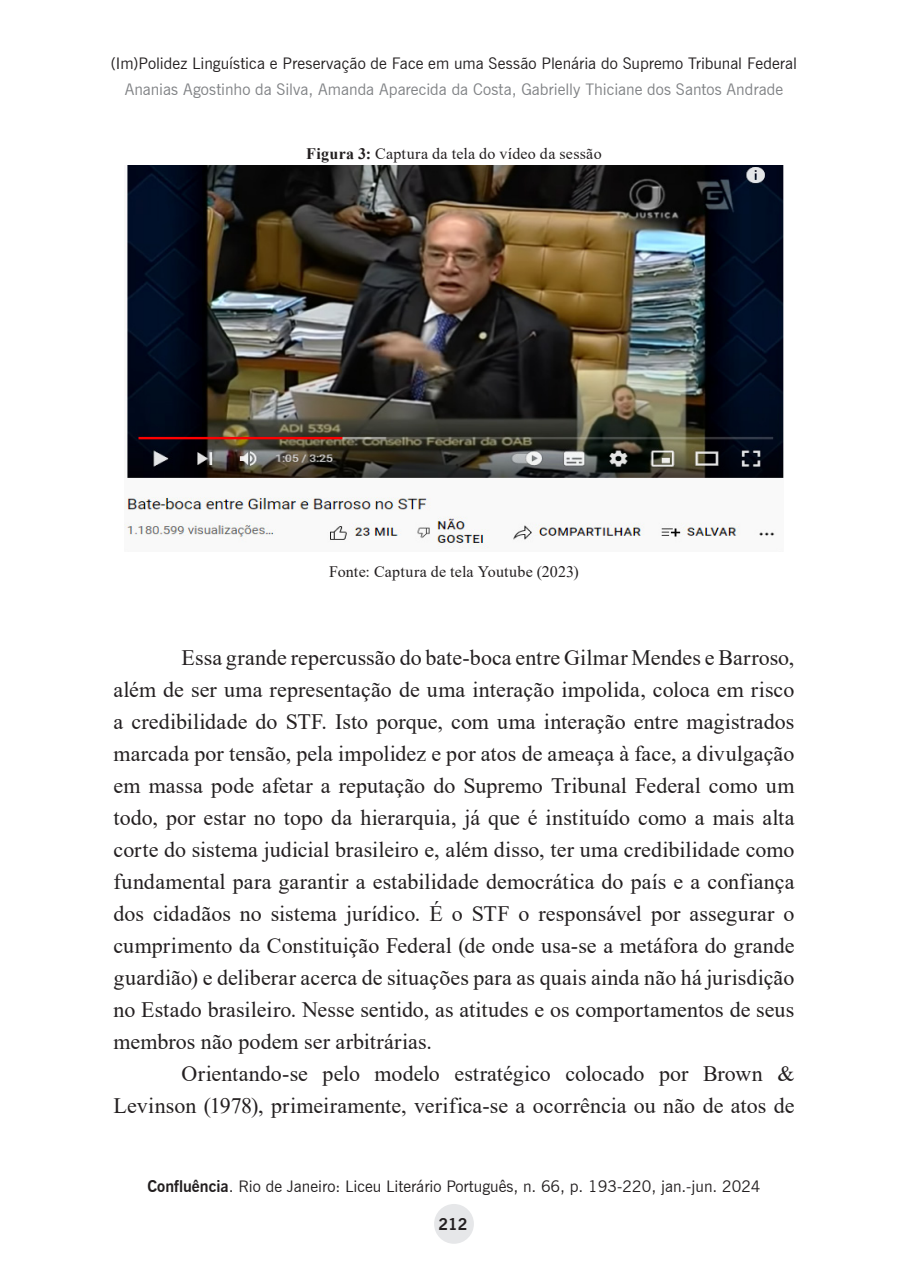
<style>
.page{position:relative;width:908px;height:1276px;background:#fff}
.page>*{position:absolute;margin:0;border:0;box-sizing:border-box;transform-origin:0 0}
.confluencia_TEXTO_normal{font:22px/32px "Times New Roman";color:#231f20;text-align:justify}
.t1{font:16px "News Gothic BT";color:#231f20}
.t2{font:16px "News Gothic BT";color:#808285}
.confluencia_TIT_legenda_tab_e_fig{font:16px "Times New Roman";letter-spacing:.01em;color:#231f20}
.t3{font:700 16px "News Gothic BT";color:#231f20}
.s1{font-weight:700}
</style>
<div class="page">
<div style="left:434px;top:1204px;width:39px;height:39px;background:#e6e7e9;border-radius:50%"></div>
<img style="left:124px;top:166px;width:659px;height:383px">
<p class="t1" style="left:111px;top:53px;width:687px">(Im)Polidez Linguística e Preservação de Face em uma Sessão Plenária do Supremo Tribunal Federal</p>
<p class="t2" style="left:125px;top:79px;width:659px">Ananias Agostinho da Silva, Amanda Aparecida da Costa, Gabrielly Thiciane dos Santos Andrade</p>
<p class="confluencia_TIT_legenda_tab_e_fig" style="left:306px;top:142px;width:297px"><span class="s1">Figura 3:</span> Captura da tela do vídeo da sessão</p>
<p class="confluencia_TIT_legenda_tab_e_fig" style="left:329px;top:560px;width:251px">Fonte: Captura de tela Youtube (2023)</p>
<p class="confluencia_TEXTO_normal" style="left:113px;top:641px;width:682px;text-indent:68px">Essa grande repercussão do bate-boca entre Gilmar Mendes e Barroso, além de ser uma representação de uma interação impolida, coloca em risco a credibilidade do STF. Isto porque, com uma interação entre magistrados marcada por tensão, pela impolidez e por atos de ameaça à face, a divulgação em massa pode afetar a reputação do Supremo Tribunal Federal como um todo, por estar no topo da hierarquia, já que é instituído como a mais alta corte do sistema judicial brasileiro e, além disso, ter uma credibilidade como fundamental para garantir a estabilidade democrática do país e a confiança dos cidadãos no sistema jurídico. É o STF o responsável por assegurar o cumprimento da Constituição Federal (de onde usa-se a metáfora do grande guardião) e deliberar acerca de situações para as quais ainda não há jurisdição no Estado brasileiro. Nesse sentido, as atitudes e os comportamentos de seus membros não podem ser arbitrárias.</p>
<p class="confluencia_TEXTO_normal" style="left:113px;top:1057px;width:682px;text-align:right">Orientando-se pelo modelo estratégico colocado por Brown &amp;<br>Levinson (1978), primeiramente, verifica-se a ocorrência ou não de atos de</p>
<p class="t1" style="left:147px;top:1176px;width:614px"><span class="s1">Confluência</span>. Rio de Janeiro: Liceu Literário Português, n. 66, p. 193-220, jan.-jun. 2024</p>
<p class="t3" style="left:438px;top:1214px;width:31px">212</p>
</div>
